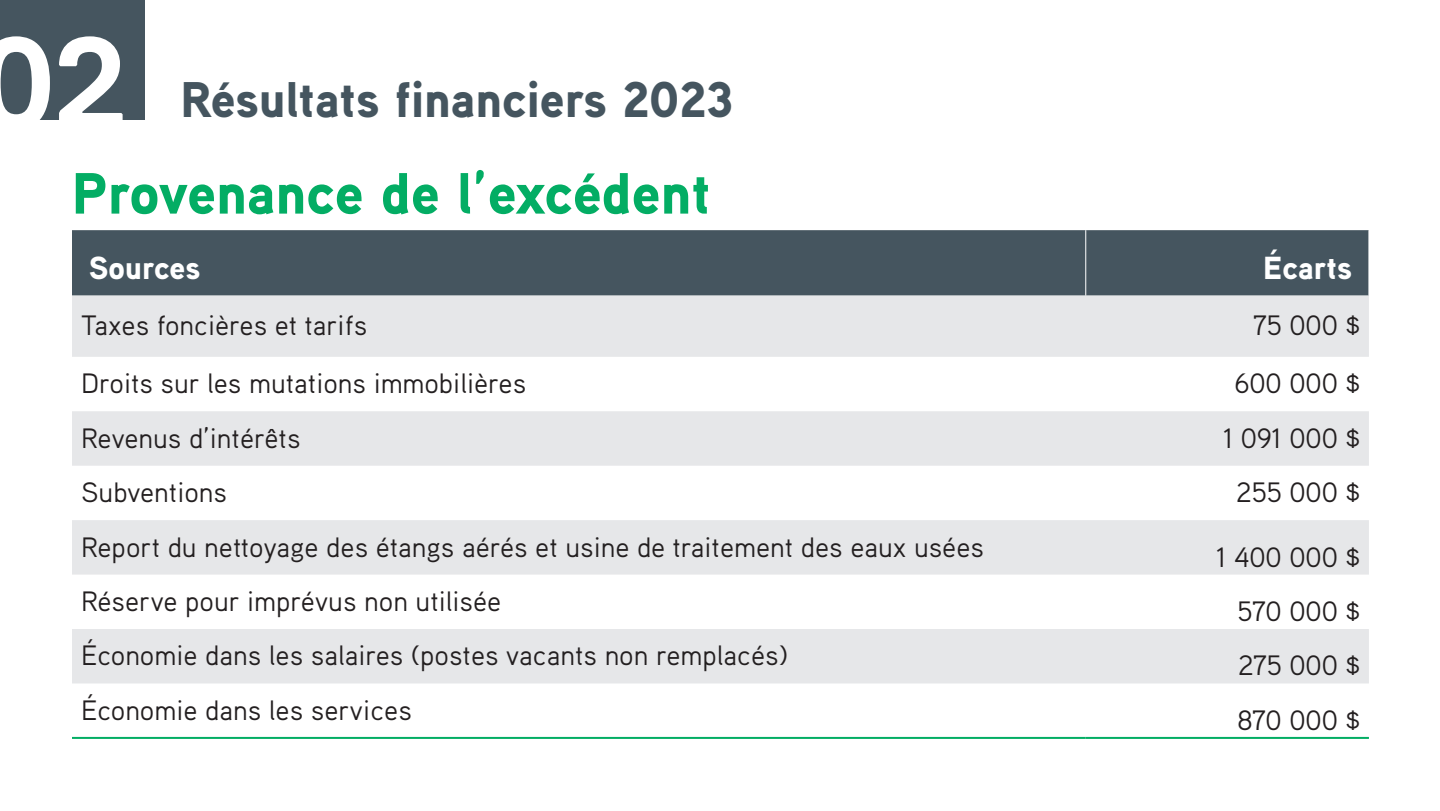
<style>
.page{position:relative;width:1440px;height:811px;background:#fff}
.page>*{position:absolute;margin:0;border:0;box-sizing:border-box;transform-origin:0 0}
.t1{font:700 129.8px "Replica";color:#fff}
.t2{font:900 58px "Aaux Pro";color:#03ad64}
.t3{font:900 50px "Aaux Pro";color:#45555f}
.t4{font:900 31.8px "Aaux Pro";color:#fff}
.t5{font:28px "Aaux Pro";color:#231f20}
</style>
<div class="page">
<div style="left:0;top:0;width:144px;height:119px;background:#45555f"></div>
<div style="left:72px;top:230px;width:1296px;height:65px;background:#45555f"></div>
<svg style="left:72px;top:295px;width:1297px;height:388px;fill:#e6e7e9"></svg>
<hr style="left:1085px;top:230px;width:1px;height:65px;background:#fff">
<hr style="left:1086px;top:736px;width:283px;height:2px;background:#03ad64">
<hr style="left:72px;top:736px;width:1014px;height:2px;background:#03ad64">
<h1 class="t1" style="left:-23px;top:12px;width:152px">02</h1>
<h3 class="t3" style="left:180px;top:68px;width:555px">Résultats financiers 2023</h3>
<h2 class="t2" style="left:72px;top:156px;width:640px">Provenance de l’excédent</h2>
<p class="t4" style="left:89px;top:247px;width:113px">Sources</p>
<p class="t4" style="left:1263px;top:247px;width:90px">Écarts</p>
<p class="t5" style="left:81px;top:308px;width:288px">Taxes foncières et tarifs</p>
<p class="t5" style="left:1253px;top:308px;width:108px">75 000 $</p>
<p class="t5" style="left:81px;top:365px;width:447px">Droits sur les mutations immobilières</p>
<p class="t5" style="left:1234px;top:365px;width:127px">600 000 $</p>
<p class="t5" style="left:81px;top:420px;width:221px">Revenus d’intérêts</p>
<p class="t5" style="left:1223px;top:420px;width:138px">1 091 000 $</p>
<p class="t5" style="left:81px;top:474px;width:148px">Subventions</p>
<p class="t5" style="left:1236px;top:474px;width:125px">255 000 $</p>
<p class="t5" style="left:81px;top:529px;width:905px">Report du nettoyage des étangs aérés et usine de traitement des eaux usées</p>
<p class="t5" style="left:1216px;top:539px;width:145px">1 400 000 $</p>
<p class="t5" style="left:81px;top:583px;width:422px">Réserve pour imprévus non utilisée</p>
<p class="t5" style="left:1237px;top:593px;width:124px">570 000 $</p>
<p class="t5" style="left:81px;top:637px;width:708px">Économie dans les salaires (postes vacants non remplacés)</p>
<p class="t5" style="left:1238px;top:647px;width:123px">275 000 $</p>
<p class="t5" style="left:81px;top:692px;width:332px">Économie dans les services</p>
<p class="t5" style="left:1238px;top:702px;width:124px">870 000 $</p>
</div>
